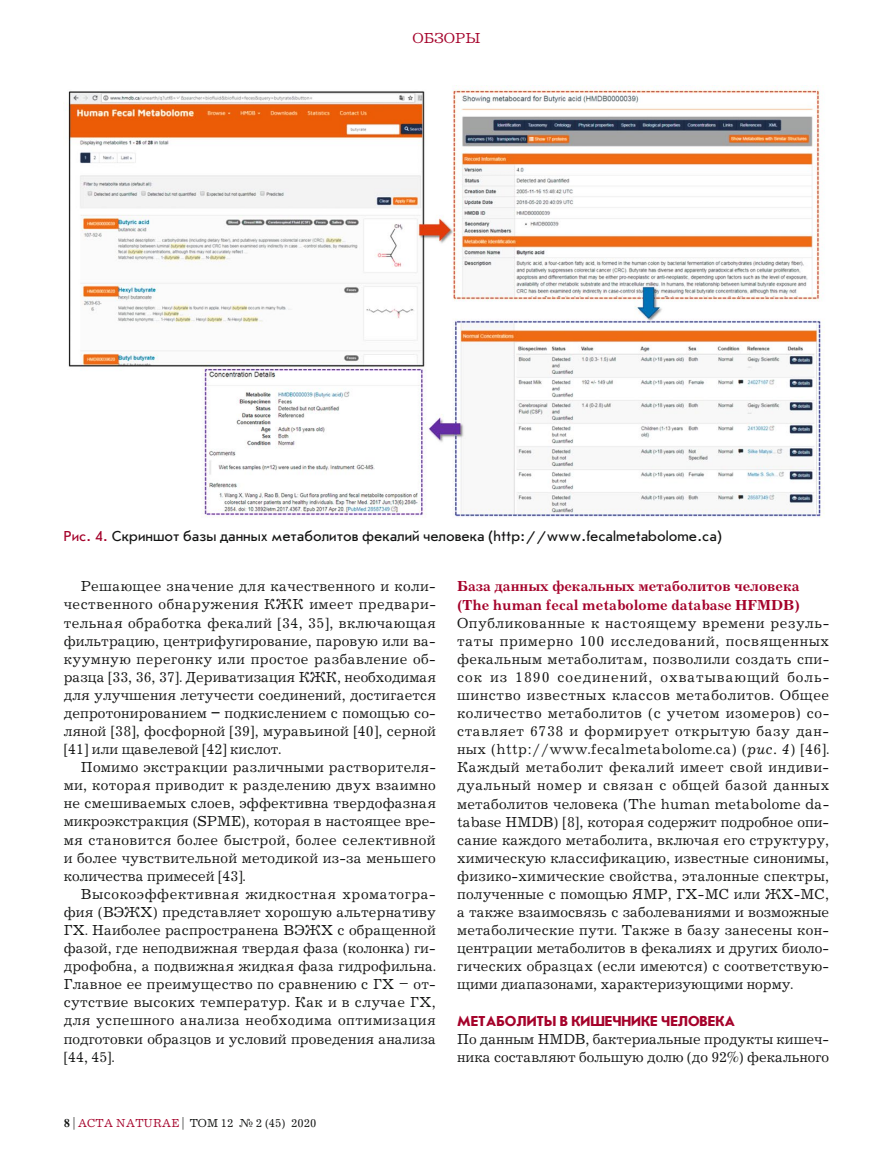
<style>
.page{position:relative;width:893px;height:1170px;background:#fff}
.page>*{position:absolute;margin:0;border:0;box-sizing:border-box;transform-origin:0 0}
.t1{font:15px/18px "Journal C";color:#131413;text-align:justify}
.t2{font:15px "Journal Sans C";color:#131413}
.t3{font:700 15px/18px "Journal C";color:#a5032b}
.t4{font:700 15px "Journal Sans C";color:#a5032b}
.t5{font:15px "Journal C";color:#a5032b}
.t6{font:12px "Journal C";color:#131413}
.s1{color:#a5032b}
.s2{font-weight:700}
.s3{font-style:italic}
</style>
<div class="page">
<img style="left:65px;top:85px;width:760px;height:433px">
<p class="t5" style="left:412px;top:31px;width:70px">ОБЗОРЫ</p>
<p class="t2" style="left:64px;top:528px;width:660px"><span class="s1">Рис. 4.</span> Скриншот базы данных метаболитов фекалий человека (http://www.fecalmetabolome.ca)</p>
<p class="t1" style="left:64px;top:578px;width:374px;text-indent:17px">Решающее значение для качественного и коли&shy;чественного обнаружения КЖК имеет предвари&shy;тельная обработка фекалий [34, 35], включающая фильтрацию, центрифугирование, паровую или ва&shy;куумную перегонку или простое разбавление об&shy;разца [33, 36, 37]. Дериватизация КЖК, необходимая для улучшения летучести соединений, достигается депротонированием <span class="s2">–</span> подкислением с помощью со&shy;ляной [38], фосфорной [39], муравьиной [40], серной [41] или щавелевой [42] кислот.</p>
<p class="t1" style="left:64px;top:758px;width:374px;text-indent:17px">Помимо экстракции различными растворителя&shy;ми, которая приводит к разделению двух взаимно не смешиваемых слоев, эффективна твердофазная микроэкстракция (SPME), которая в настоящее вре&shy;мя становится более быстрой, более селективной и более чувствительной методикой из-за меньшего количества примесей [43].</p>
<p class="t1" style="left:64px;top:885px;width:374px;text-indent:17px">Высокоэффективная жидкостная хроматогра&shy;фия (ВЭЖХ) представляет хорошую альтернативу ГХ. Наиболее распространена ВЭЖХ с обращенной фазой, где неподвижная твердая фаза (колонка) ги&shy;дрофобна, а подвижная жидкая фаза гидрофильна.<br>Главное ее преимущество по сравнению с ГХ – от&shy;сутствие высоких температур. Как и в случае ГХ, для успешного анализа необходима оптимизация подготовки образцов и условий проведения анализа [44, 45].</p>
<p class="t6" style="left:64px;top:1116px;width:254px"><span class="s2">8</span> | <span class="s1">ACTA NATURAE</span> | ТОМ 12 № 2 (45) 2020</p>
<p class="t3" style="left:457px;top:577px;width:344px">База данных фекальных метаболитов человека (The human fecal metabolome database HFMDB)</p>
<p class="t1" style="left:457px;top:614px;width:374px">Опубликованные к настоящему времени резуль&shy;таты примерно 100 исследований, посвященных фекальным метаболитам, позволили создать спи&shy;сок из 1890 соединений, охватывающий боль&shy;шинство известных классов метаболитов. Общее количество метаболитов (с учетом изомеров) со&shy;ставляет 6738 и формирует открытую базу дан&shy;ных (http://www.fecalmetabolome.ca) (<span class="s3">рис. 4</span>) [46].<br>Каждый метаболит фекалий имеет свой индиви&shy;дуальный номер и связан с общей базой данных метаболитов человека (The human metabolome da&shy;tabase HMDB) [8], которая содержит подробное опи&shy;сание каждого метаболита, включая его структуру, химическую классификацию, известные синонимы, физико-химические свойства, эталонные спектры, полученные с помощью ЯМР, ГХ-МС или ЖХ-МС, а также взаимосвязь с заболеваниями и возможные метаболические пути. Также в базу занесены кон&shy;центрации метаболитов в фекалиях и других биоло&shy;гических образцах (если имеются) с соответствую&shy;щими диапазонами, характеризующими норму.</p>
<p class="t4" style="left:457px;top:1012px;width:280px">МЕТАБОЛИТЫ В КИШЕЧНИКЕ ЧЕЛОВЕКА</p>
<p class="t1" style="left:457px;top:1030px;width:374px">По данным HMDB, бактериальные продукты кишеч&shy;ника составляют большую долю (до 92%) фекального</p>
</div>
